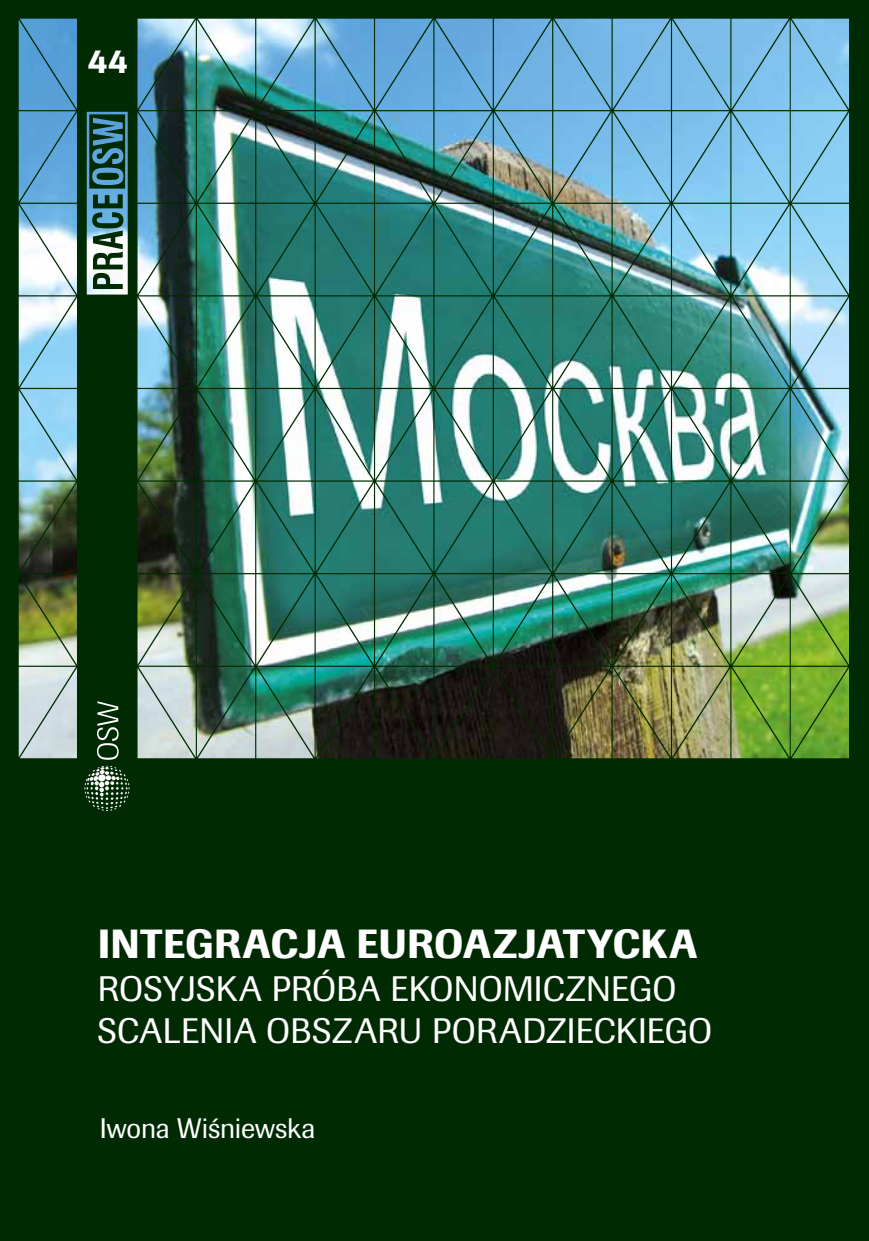
<style>
.page{position:relative;width:869px;height:1241px;background:#fff}
.page>*{position:absolute;margin:0;border:0;box-sizing:border-box;transform-origin:0 0}
.t1{font:500 40.25px "Imago Pro";letter-spacing:.005em;color:#fff}
.t2{font:35px/42px "Imago Pro";letter-spacing:.005em;color:#fff}
.t3{font:500 34.65px "Imago Pro";color:#fff}
.t4{font:28px "Imago Pro";color:#fff}
</style>
<div class="page">
<div style="left:0;top:0;width:868px;height:1240px;background:#002a02"></div>
<img style="left:18px;top:18px;width:831px;height:742px">
<svg style="left:89px;top:114px;width:36px;height:74px"></svg>
<svg style="left:92px;top:194px;width:31px;height:95px"></svg>
<svg style="left:97px;top:701px;width:22px;height:58px"></svg>
<svg style="left:84px;top:765px;width:45px;height:45px"></svg>
<p class="t3" style="left:87px;top:39px;width:42px">44</p>
<p class="t1" style="left:98px;top:918px;width:600px">INTEGRACJA EUROAZJATYCKA</p>
<p class="t2" style="left:98px;top:966px;width:615px">ROSYJSKA PRÓBA EKONOMICZNEGO<br>SCALENIA OBSZARU PORADZIECKIEGO</p>
<p class="t4" style="left:100px;top:1109px;width:217px">IWONA WIŚNIEWSKA</p>
</div>
